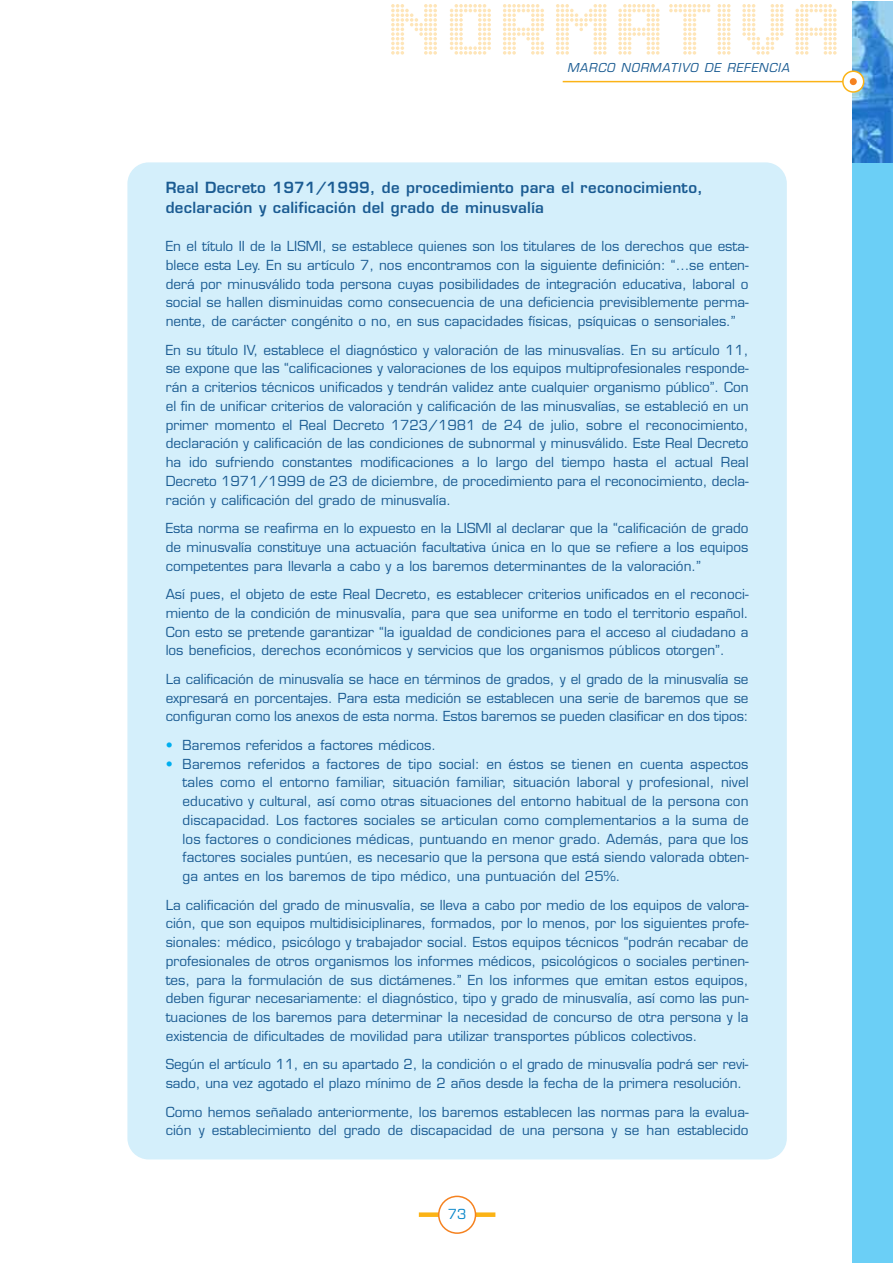
<style>
.page{position:relative;width:893px;height:1263px;background:#fff}
.page>*{position:absolute;margin:0;border:0;box-sizing:border-box;transform-origin:0 0}
.t1{font:76.05px "Yardmaster D";letter-spacing:.02em;color:#fee5b8}
.t2{font:600 15px/19.5px "Eurostile";letter-spacing:.02em;color:#1a5b92}
.t3{font:13.5px/18.8px "Eurostile";color:#1a5b92;text-align:justify}
.t4{font:13.5px "Eurostile";color:#0c88cb}
.t5{font:italic 12px "Eurostile";letter-spacing:.07em;color:#1a5b92}
.s1{color:#00aeef}
</style>
<div class="page">
<div style="left:127px;top:162px;width:659px;height:997px;background:#d4effb;border-radius:21px"></div>
<div style="left:419px;top:1212px;width:76px;height:5px;background:#fbb316"></div>
<svg style="left:438px;top:1196px;width:38px;height:38px"></svg>
<div style="left:852px;top:25px;width:40px;height:1238px;background:#6bcff6"></div>
<hr style="left:562px;top:81px;width:330px;height:1px;background:#fbb316">
<img style="left:852px;top:2px;width:40px;height:160px">
<svg style="left:842px;top:70px;width:22px;height:23px"></svg>
<div style="left:849px;top:78px;width:7px;height:7px;background:#f58220;border-radius:50%"></div>
<h1 class="t1" style="left:386px;top:-15px;width:457px">NORMATIVA</h1>
<p class="t5" style="left:567px;top:63px;width:224px">MARCO NORMATIVO DE REFENCIA</p>
<p class="t2" style="left:166px;top:180px;width:538px">Real Decreto 1971/1999, de procedimiento para el reconocimiento, declaración y calificación del grado de minusvalía</p>
<p class="t3" style="left:166px;top:238px;width:584px">En el título II de la LISMI, se establece quienes son los titulares de los derechos que esta&shy;blece esta Ley. En su artículo 7, nos encontramos con la siguiente definición: “…se enten&shy;derá por minusválido toda persona cuyas posibilidades de integración educativa, laboral o social se hallen disminuidas como consecuencia de una deficiencia previsiblemente perma&shy;nente, de carácter congénito o no, en sus capacidades físicas, psíquicas o sensoriales.”</p>
<p class="t3" style="left:166px;top:342px;width:584px">En su título IV, establece el diagnóstico y valoración de las minusvalías. En su artículo 11, se expone que las “calificaciones y valoraciones de los equipos multiprofesionales responde&shy;rán a criterios técnicos unificados y tendrán validez ante cualquier organismo público”. Con el fin de unificar criterios de valoración y calificación de las minusvalías, se estableció en un primer momento el Real Decreto 1723/1981 de 24 de julio, sobre el reconocimiento, declaración y calificación de las condiciones de subnormal y minusválido. Este Real Decreto ha ido sufriendo constantes modificaciones a lo largo del tiempo hasta el actual Real Decreto 1971/1999 de 23 de diciembre, de procedimiento para el reconocimiento, decla&shy;ración y calificación del grado de minusvalía.</p>
<p class="t3" style="left:166px;top:520px;width:584px">Esta norma se reafirma en lo expuesto en la LISMI al declarar que la “calificación de grado de minusvalía constituye una actuación facultativa única en lo que se refiere a los equipos competentes para llevarla a cabo y a los baremos determinantes de la valoración.”</p>
<p class="t3" style="left:166px;top:586px;width:584px">Así pues, el objeto de este Real Decreto, es establecer criterios unificados en el reconoci&shy;miento de la condición de minusvalía, para que sea uniforme en todo el territorio español.<br>Con esto se pretende garantizar “la igualdad de condiciones para el acceso al ciudadano a los beneficios, derechos económicos y servicios que los organismos públicos otorgen”.</p>
<p class="t3" style="left:166px;top:671px;width:584px">La calificación de minusvalía se hace en términos de grados, y el grado de la minusvalía se expresará en porcentajes. Para esta medición se establecen una serie de baremos que se configuran como los anexos de esta norma. Estos baremos se pueden clasificar en dos tipos:</p>
<p class="t3" style="left:166px;top:737px;width:272px"><span class="s1">•</span> Baremos referidos a factores médicos.</p>
<p class="t3" style="left:182px;top:756px;width:567px;text-indent:-17px"><span class="s1">•</span> Baremos referidos a factores de tipo social: en éstos se tienen en cuenta aspectos tales como el entorno familiar, situación familiar, situación laboral y profesional, nivel educativo y cultural, así como otras situaciones del entorno habitual de la persona con discapacidad. Los factores sociales se articulan como complementarios a la suma de los factores o condiciones médicas, puntuando en menor grado. Además, para que los factores sociales puntúen, es necesario que la persona que está siendo valorada obten&shy;ga antes en los baremos de tipo médico, una puntuación del 25%.</p>
<p class="t3" style="left:166px;top:897px;width:584px">La calificación del grado de minusvalía, se lleva a cabo por medio de los equipos de valora&shy;ción, que son equipos multidisiciplinares, formados, por lo menos, por los siguientes profe&shy;sionales: médico, psicólogo y trabajador social. Estos equipos técnicos “podrán recabar de profesionales de otros organismos los informes médicos, psicológicos o sociales pertinen&shy;tes, para la formulación de sus dictámenes.” En los informes que emitan estos equipos, deben figurar necesariamente: el diagnóstico, tipo y grado de minusvalía, así como las pun&shy;tuaciones de los baremos para determinar la necesidad de concurso de otra persona y la existencia de dificultades de movilidad para utilizar transportes públicos colectivos.</p>
<p class="t3" style="left:166px;top:1057px;width:584px">Según el artículo 11, en su apartado 2, la condición o el grado de minusvalía podrá ser revi&shy;sado, una vez agotado el plazo mínimo de 2 años desde la fecha de la primera resolución.</p>
<p class="t3" style="left:166px;top:1104px;width:584px">Como hemos señalado anteriormente, los baremos establecen las normas para la evalua&shy;ción y establecimiento del grado de discapacidad de una persona y se han establecido</p>
<p class="t4" style="left:448px;top:1209px;width:20px">73</p>
</div>
